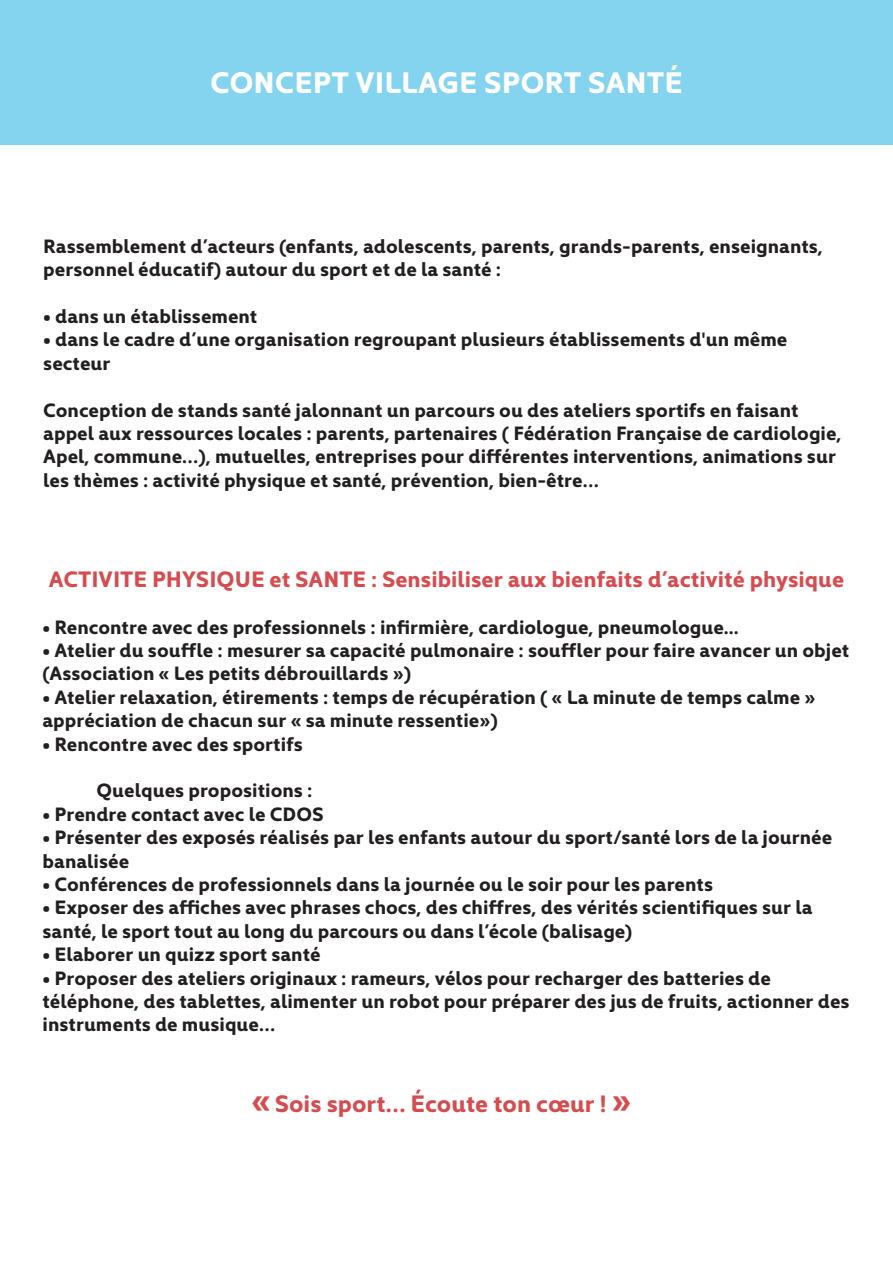
<style>
.page{position:relative;width:893px;height:1263px;background:#fff}
.page>*{position:absolute;margin:0;border:0;box-sizing:border-box;transform-origin:0 0}
.t1{font:700 30px "Kyrial Display Pro";color:#fff}
.t2{font:700 24px "Kyrial Display Pro";color:#d64b4e}
.t3{font:700 22.5px "Kyrial Display Pro";color:#d64b4f}
.t4{font:700 19.5px/23.4px "Kyrial Display Pro";color:#231f20}
.s1{font-size:34.5px}
</style>
<div class="page">
<div style="left:0;top:0;width:893px;height:145px;background:#84d4ef"></div>
<p class="t1" style="left:210px;top:61px;width:474px">CONCEPT VILLAGE SPORT SANTÉ</p>
<p class="t4" style="left:43px;top:233px;width:781px">Rassemblement d’acteurs (enfants, adolescents, parents, grands-parents, enseignants, personnel éducatif) autour du sport et de la santé :</p>
<p class="t4" style="left:43px;top:303px;width:216px">• dans un établissement</p>
<p class="t4" style="left:43px;top:327px;width:746px">• dans le cadre d’une organisation regroupant plusieurs établissements d'un même</p>
<p class="t4" style="left:43px;top:350px;width:69px">secteur</p>
<p class="t4" style="left:43px;top:397px;width:800px">Conception de stands santé jalonnant un parcours ou des ateliers sportifs en faisant appel aux ressources locales : parents, partenaires ( Fédération Française de cardiologie, Apel, commune…), mutuelles, entreprises pour différentes interventions, animations sur les thèmes : activité physique et santé, prévention, bien-être…</p>
<p class="t3" style="left:49px;top:563px;width:797px">ACTIVITE PHYSIQUE et SANTE : Sensibiliser aux bienfaits d’activité physique</p>
<p class="t4" style="left:43px;top:614px;width:698px">• Rencontre avec des professionnels : infirmière, cardiologue, pneumologue...</p>
<p class="t4" style="left:43px;top:637px;width:808px">• Atelier du souffle : mesurer sa capacité pulmonaire : souffler pour faire avancer un objet (Association « Les petits débrouillards »)</p>
<p class="t4" style="left:43px;top:684px;width:774px">• Atelier relaxation, étirements : temps de récupération ( « La minute de temps calme » appréciation de chacun sur « sa minute ressentie»)</p>
<p class="t4" style="left:43px;top:731px;width:262px">• Rencontre avec des sportifs</p>
<p class="t4" style="left:97px;top:778px;width:217px">Quelques propositions :</p>
<p class="t4" style="left:43px;top:801px;width:283px">• Prendre contact avec le CDOS</p>
<p class="t4" style="left:43px;top:824px;width:791px">• Présenter des exposés réalisés par les enfants autour du sport/santé lors de la journée banalisée</p>
<p class="t4" style="left:43px;top:871px;width:672px">• Conférences de professionnels dans la journée ou le soir pour les parents</p>
<p class="t4" style="left:43px;top:895px;width:771px">• Exposer des affiches avec phrases chocs, des chiffres, des vérités scientifiques sur la santé, le sport tout au long du parcours ou dans l’école (balisage)</p>
<p class="t4" style="left:43px;top:941px;width:280px">• Elaborer un quizz sport santé</p>
<p class="t4" style="left:43px;top:965px;width:730px">• Proposer des ateliers originaux : rameurs, vélos pour recharger des batteries de</p>
<p class="t4" style="left:43px;top:988px;width:809px">téléphone, des tablettes, alimenter un robot pour préparer des jus de fruits, actionner des instruments de musique…</p>
<p class="t2" style="left:252px;top:1087px;width:381px"><span class="s1">«</span> Sois sport… Écoute ton cœur ! <span class="s1">»</span></p>
</div>
